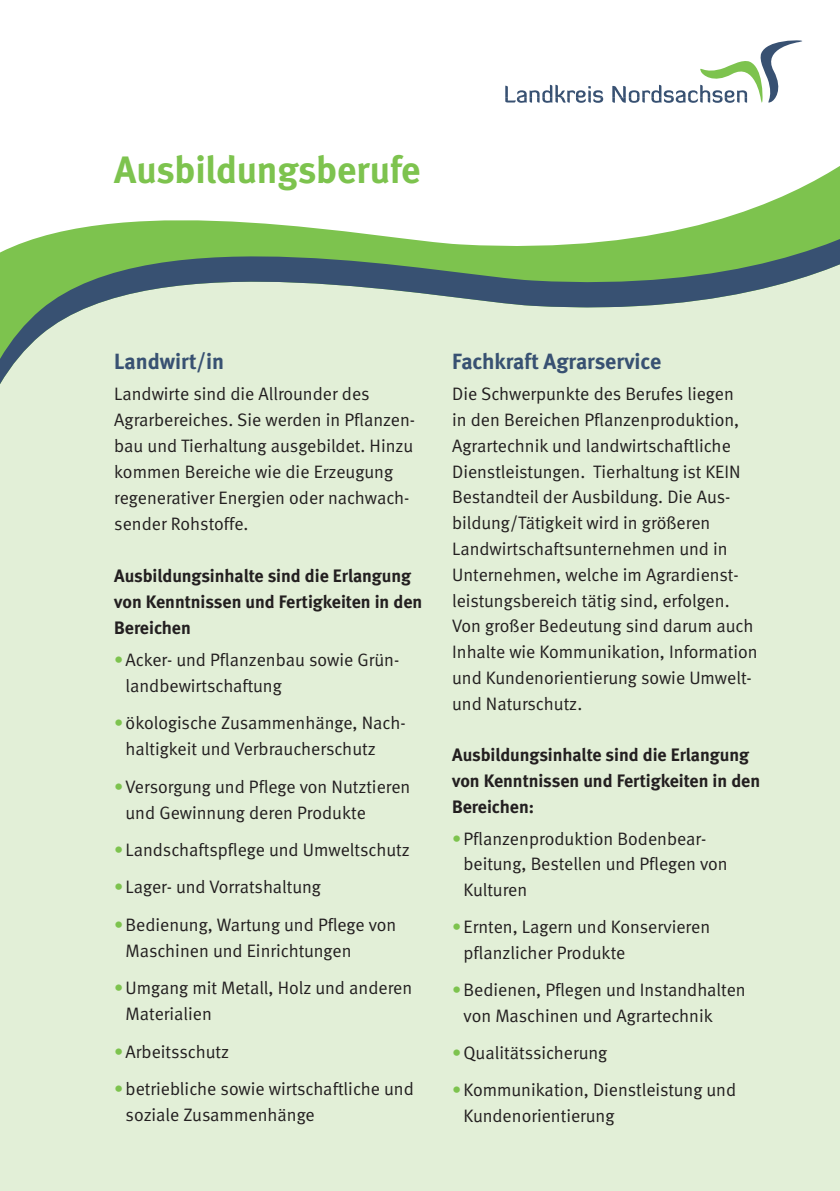
<style>
.page{position:relative;width:840px;height:1191px;background:#fff}
.page>*{position:absolute;margin:0;border:0;box-sizing:border-box;transform-origin:0 0}
.t1{font:700 38px "Meta";letter-spacing:-.005em;color:#7dc34e}
.t2{font:700 22px "Meta";color:#385172}
.t3{font:18px/25.8px "Meta Normal";color:#231f20}
.t4{font:700 18px/26px "Meta";color:#231f20}
.s1{color:#7dc34e}
</style>
<div class="page">
<div style="left:0;top:256px;width:839px;height:935px;background:#e2efd7"></div>
<svg style="left:505px;top:40px;width:334px;height:164px"></svg>
<svg style="left:0;top:204px;width:839px;height:180px"></svg>
<h1 class="t1" style="left:114px;top:147px;width:307px">Ausbildungsberufe</h1>
<p class="t2" style="left:114px;top:348px;width:111px">Landwirt/in</p>
<p class="t3" style="left:114px;top:381px;width:302px">Landwirte sind die Allrounder des Agrarbereiches. Sie werden in Pflanzen&shy;bau und Tierhaltung ausgebildet. Hinzu kommen Bereiche wie die Erzeugung regenerativer Energien oder nachwach&shy;sender Rohstoffe.</p>
<p class="t4" style="left:114px;top:563px;width:309px">Ausbildungsinhalte sind die Erlangung von Kenntnissen und Fertigkeiten in den<br>Bereichen</p>
<p class="t3" style="left:125px;top:646px;width:275px;text-indent:-11px"><span class="s1">•</span>Acker- und Pflanzenbau sowie Grün&shy;landbewirtschaftung</p>
<p class="t3" style="left:125px;top:710px;width:281px;text-indent:-11px"><span class="s1">•</span>ökologische Zusammenhänge, Nach&shy;haltigkeit und Verbraucherschutz</p>
<p class="t3" style="left:125px;top:773px;width:286px;text-indent:-11px"><span class="s1">•</span>Versorgung und Pflege von Nutztieren und Gewinnung deren Produkte</p>
<p class="t3" style="left:114px;top:836px;width:297px"><span class="s1">•</span>Landschaftspflege und Umweltschutz</p>
<p class="t3" style="left:114px;top:874px;width:208px"><span class="s1">•</span>Lager- und Vorratshaltung</p>
<p class="t3" style="left:125px;top:911px;width:272px;text-indent:-11px"><span class="s1">•</span>Bedienung, Wartung und Pflege von<br>Maschinen und Einrichtungen</p>
<p class="t3" style="left:125px;top:974px;width:288px;text-indent:-11px"><span class="s1">•</span>Umgang mit Metall, Holz und anderen<br>Materialien</p>
<p class="t3" style="left:114px;top:1038px;width:116px"><span class="s1">•</span>Arbeitsschutz</p>
<p class="t3" style="left:125px;top:1075px;width:289px;text-indent:-11px"><span class="s1">•</span>betriebliche sowie wirtschaftliche und soziale Zusammenhänge</p>
<p class="t2" style="left:452px;top:348px;width:210px">Fachkraft Agrarservice</p>
<p class="t3" style="left:452px;top:381px;width:307px">Die Schwerpunkte des Berufes liegen<br>in den Bereichen Pflanzenproduktion, Agrartechnik und landwirtschaftliche Dienstleistungen. Tierhaltung ist KEIN Bestandteil der Ausbildung. Die Aus&shy;bildung/Tätigkeit wird in größeren Landwirtschaftsunternehmen und in Unternehmen, welche im Agrardienst&shy;leistungsbereich tätig sind, erfolgen.<br>Von großer Bedeutung sind darum auch Inhalte wie Kommunikation, Information und Kundenorientierung sowie Umwelt&shy;und Naturschutz.</p>
<p class="t4" style="left:452px;top:742px;width:309px">Ausbildungsinhalte sind die Erlangung von Kenntnissen und Fertigkeiten in den<br>Bereichen:</p>
<p class="t3" style="left:463px;top:825px;width:265px;text-indent:-11px"><span class="s1">•</span>Pflanzenproduktion Bodenbear&shy;beitung, Bestellen und Pflegen von<br>Kulturen</p>
<p class="t3" style="left:463px;top:914px;width:248px;text-indent:-11px"><span class="s1">•</span>Ernten, Lagern und Konservieren pflanzlicher Produkte</p>
<p class="t3" style="left:463px;top:977px;width:283px;text-indent:-11px"><span class="s1">•</span>Bedienen, Pflegen und Instandhalten von Maschinen und Agrartechnik</p>
<p class="t3" style="left:452px;top:1039px;width:156px"><span class="s1">•</span>Qualitätssicherung</p>
<p class="t3" style="left:463px;top:1077px;width:274px;text-indent:-11px"><span class="s1">•</span>Kommunikation, Dienstleistung und<br>Kundenorientierung</p>
</div>
